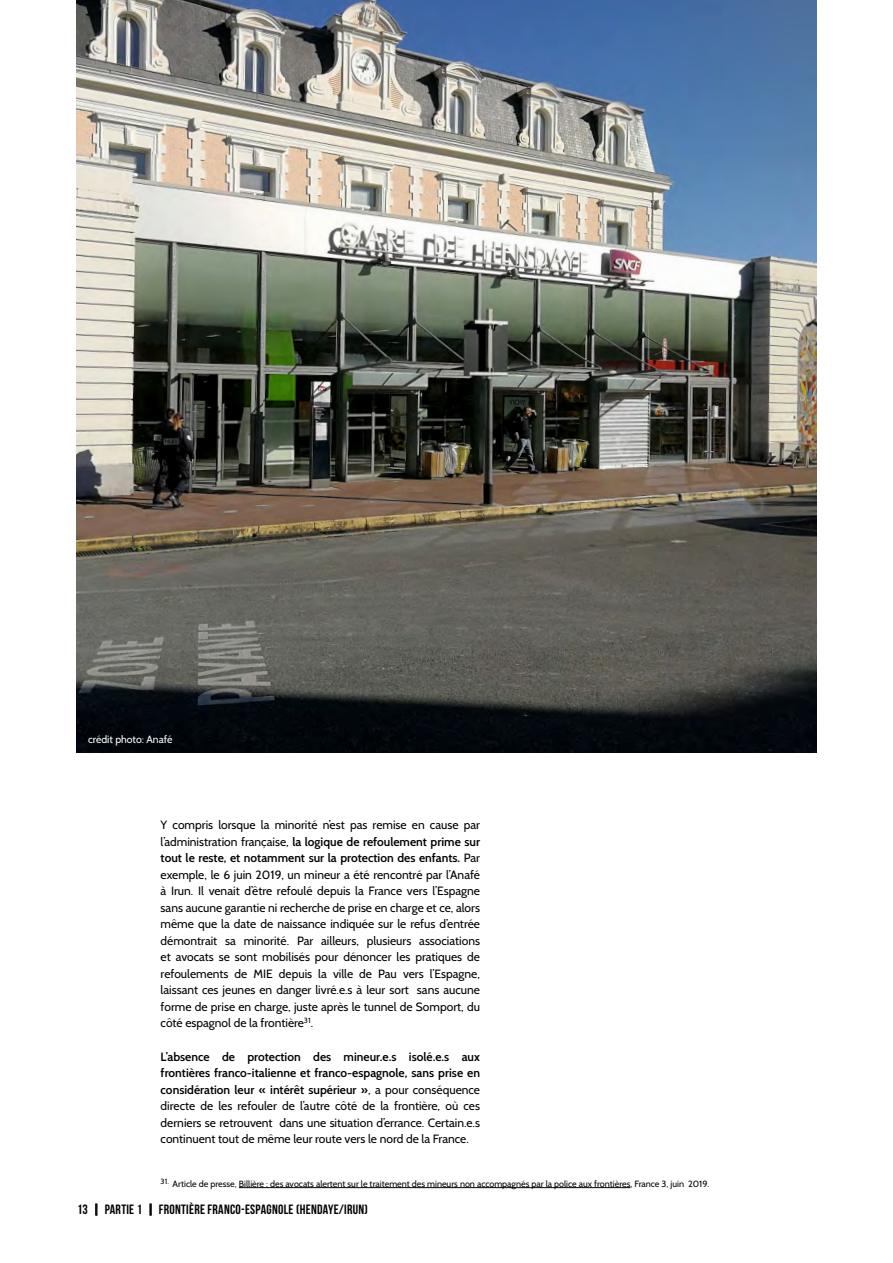
<style>
.page{position:relative;width:893px;height:1263px;background:#fff}
.page>*{position:absolute;margin:0;border:0;box-sizing:border-box;transform-origin:0 0}
.t1{font:13.5px "Bebas Neue";letter-spacing:.02em;color:#000}
.t2{font:12px/16.5px "Cabin";color:#000;text-align:justify}
.t3{font:10.5px "Cabin";color:#fff}
.t4{font:9px "Cabin";color:#000}
.s1{font-weight:600}
</style>
<div class="page">
<hr style="left:239px;top:1187px;width:391px;height:1px;background:#000">
<svg style="left:95px;top:1204px;width:2px;height:11px"></svg>
<svg style="left:150px;top:1204px;width:2px;height:11px"></svg>
<img style="left:77px;top:0;width:739px;height:752px">
<p class="t3" style="left:88px;top:732px;width:86px">crédit photo: Anafé</p>
<p class="t2" style="left:161px;top:816px;width:321px">Y compris lorsque la minorité n’est pas remise en cause par l’administration française, <span class="s1">la logique de refoulement prime sur tout le reste, et notamment sur la protection des enfants.</span> Par exemple, le 6 juin 2019, un mineur a été rencontré par l’Anafé à Irun. Il venait d’être refoulé depuis la France vers l’Espagne sans aucune garantie ni recherche de prise en charge et ce, alors même que la date de naissance indiquée sur le refus d’entrée démontrait sa minorité. Par ailleurs, plusieurs associations et avocats se sont mobilisés pour dénoncer les pratiques de refoulements de MIE depuis la ville de Pau vers l’Espagne, laissant ces jeunes en danger livré.e.s à leur sort sans aucune forme de prise en charge, juste après le tunnel de Somport, du côté espagnol de la frontière<sup>31</sup>.</p>
<p class="t2" style="left:161px;top:1048px;width:321px"><span class="s1">L’absence de protection des mineur.e.s isolé.e.s aux frontières franco-italienne et franco-espagnole, sans prise en considération leur « intérêt supérieur »</span>, a pour conséquence directe de les refouler de l’autre côté de la frontière, où ces derniers se retrouvent dans une situation d’errance. Certain.e.s continuent tout de même leur route vers le nord de la France.</p>
<p class="t4" style="left:161px;top:1178px;width:550px"><sup>31.</sup> Article de presse, Billière : des avocats alertent sur le traitement des mineurs non accompagnés par la police aux frontières, France 3, juin 2019.</p>
<p class="t1" style="left:77px;top:1202px;width:292px">13 | PARTIE 1 | FRONTIÈRE FRANCO-ESPAGNOLE (HENDAYE/IRUN)</p>
</div>
